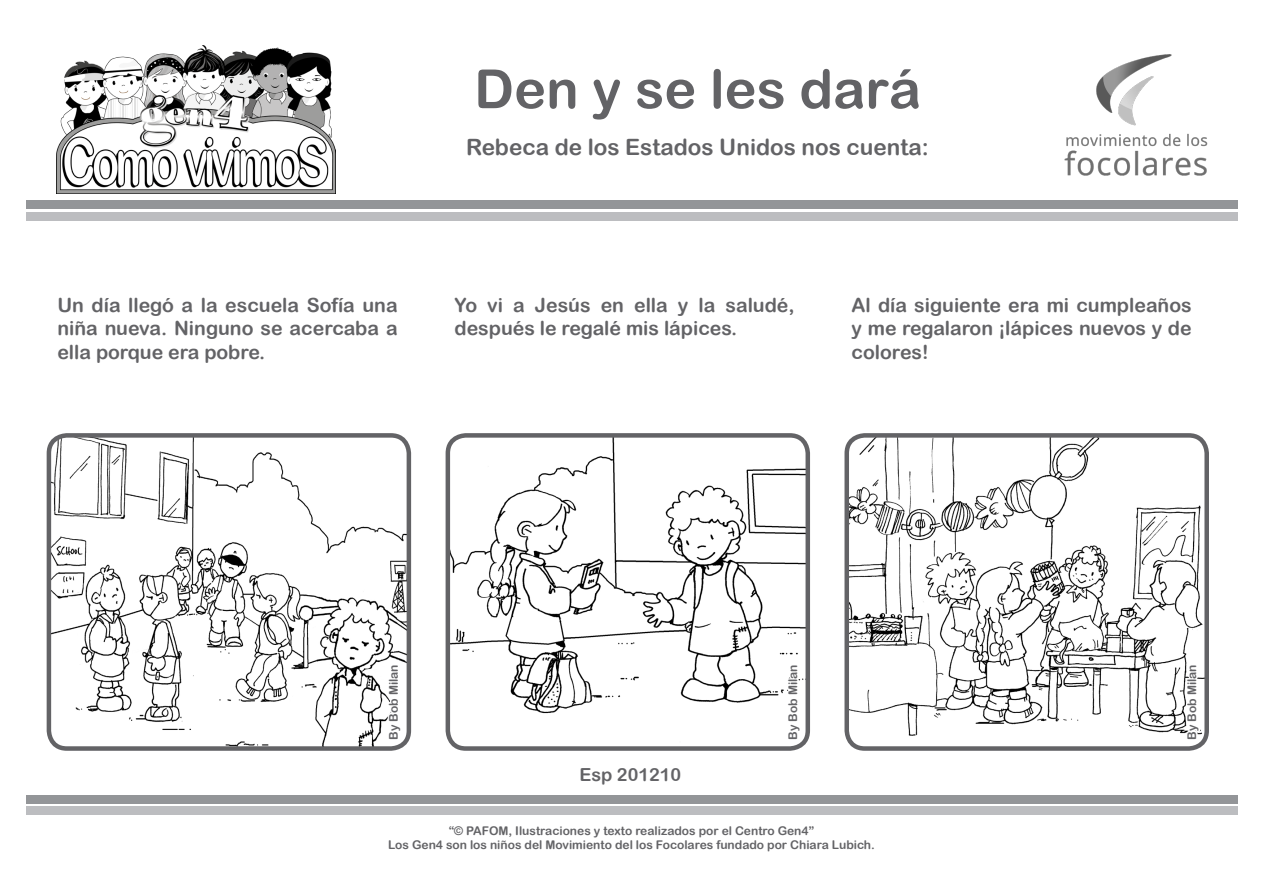
<style>
.page{position:relative;width:1263px;height:893px;background:#fff}
.page>*{position:absolute;margin:0;border:0;box-sizing:border-box;transform-origin:0 0}
.t1{font:54px "Arial Rounded MT Bold";color:#636366}
.t2{font:22.5px "Arial Rounded MT Bold";color:#636366}
.t3{font:19.5px/23.4px "Arial Rounded MT Bold";color:#636366;text-align:justify}
.t4{font:18px "Arial Rounded MT Bold";color:#636366}
.t5{font:12px "Arial Rounded MT Bold";color:#636366}
</style>
<div class="page">
<img style="left:57px;top:45px;width:278px;height:149px">
<img style="left:1064px;top:54px;width:144px;height:122px">
<div style="left:26px;top:806px;width:1211px;height:8px;background:#bcbdc0"></div>
<div style="left:26px;top:795px;width:1211px;height:8px;background:#939598"></div>
<div style="left:26px;top:212px;width:1211px;height:8px;background:#bcbdc0"></div>
<div style="left:26px;top:201px;width:1211px;height:8px;background:#939598"></div>
<img style="left:849px;top:438px;width:355px;height:308px">
<div style="left:844px;top:433px;width:365px;height:318px;border:4px solid #636366;border-radius:18px"></div>
<img style="left:448px;top:438px;width:357px;height:308px">
<div style="left:446px;top:433px;width:364px;height:318px;border:4px solid #636366;border-radius:18px"></div>
<img style="left:52px;top:438px;width:354px;height:308px">
<div style="left:47px;top:433px;width:364px;height:318px;border:4px solid #636366;border-radius:18px"></div>
<svg style="left:367px;top:649px;width:40px;height:94px"></svg>
<svg style="left:766px;top:649px;width:40px;height:94px"></svg>
<svg style="left:1165px;top:649px;width:40px;height:94px"></svg>
<p class="t1" style="left:474px;top:57px;width:448px">Den y se les dará</p>
<p class="t2" style="left:466px;top:134px;width:464px">Rebeca de los Estados Unidos nos cuenta:</p>
<p class="t3" style="left:57px;top:293px;width:342px">Un día llegó a la escuela Sofía una niña nueva. Ninguno se acercaba a ella porque era pobre.</p>
<p class="t3" style="left:454px;top:293px;width:342px">Yo vi a Jesús en ella y la saludé, después le regalé mis lápices.</p>
<p class="t3" style="left:851px;top:293px;width:342px">Al día siguiente era mi cumpleaños y me regalaron ¡lápices nuevos y de colores!</p>
<p class="t5" style="left:386px;top:740px;width:77px;rotate:-90deg">By Bob Milan</p>
<p class="t5" style="left:786px;top:740px;width:77px;rotate:-90deg">By Bob Milan</p>
<p class="t5" style="left:1185px;top:740px;width:77px;rotate:-90deg">By Bob Milan</p>
<p class="t4" style="left:579px;top:764px;width:103px">Esp 201210</p>
<p class="t5" style="left:449px;top:824px;width:367px">“© PAFOM, Ilustraciones y texto realizados por el Centro Gen4”</p>
<p class="t5" style="left:388px;top:838px;width:488px">Los Gen4 son los niños del Movimiento del los Focolares fundado por Chiara Lubich.</p>
</div>
